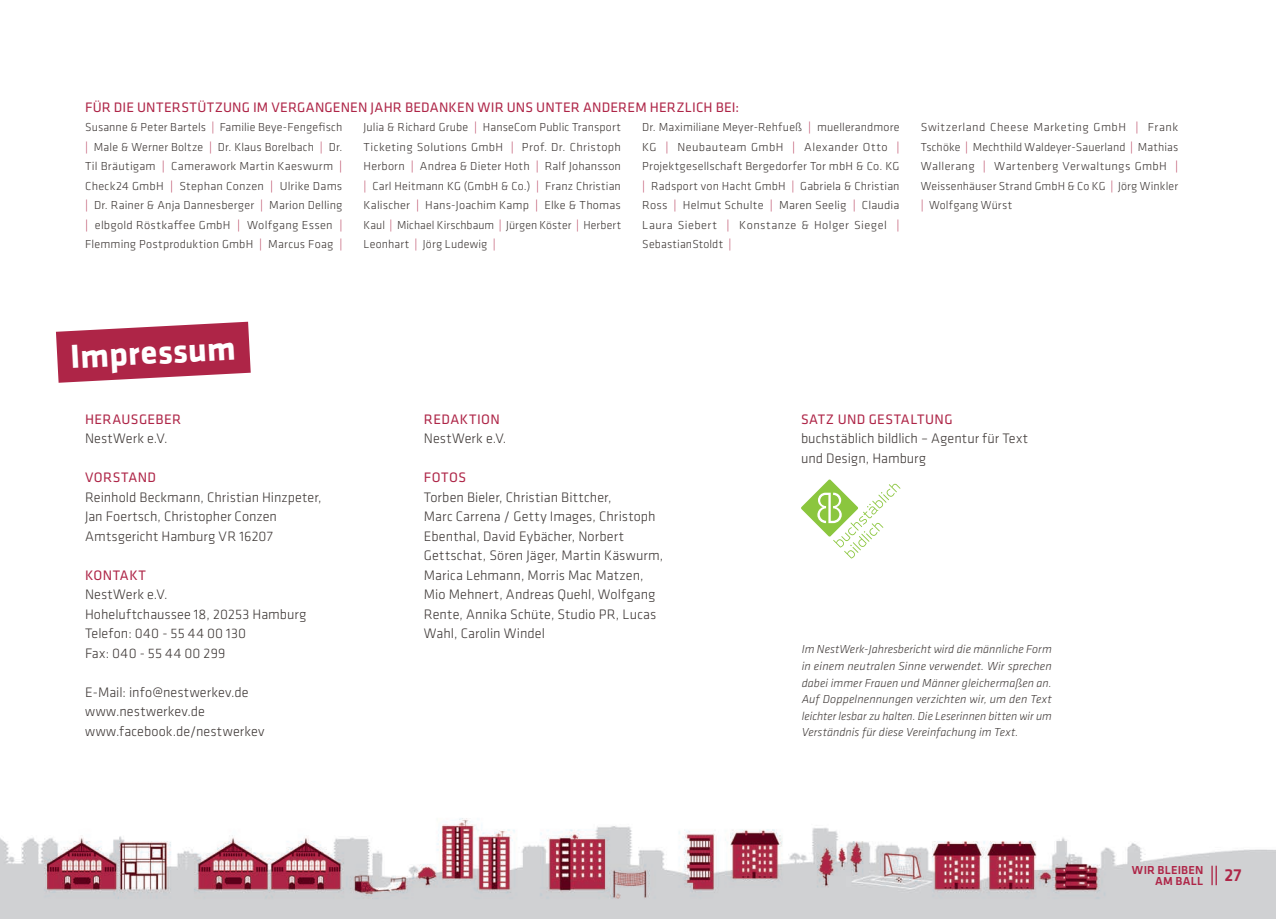
<style>
.page{position:relative;width:1276px;height:919px;background:#fff}
.page>*{position:absolute;margin:0;border:0;box-sizing:border-box;transform-origin:0 0}
.t1{font:700 34.5px "Klavika";color:#fff}
.t2{font:300 14.25px/19.5px "Klavika";letter-spacing:.005em;color:#3e3836}
.t3{font:14.25px "Klavika";letter-spacing:.02em;color:#ae2547}
.t4{font:300 12px/19.5px "Klavika";letter-spacing:.015em;color:#3e3836;text-align:justify}
.t5{font:italic 300 12px/16.5px "Klavika";letter-spacing:.005em;color:#3e3836;text-align:justify}
.t6{font:500 12px/10.5px "Klavika";letter-spacing:.025em;color:#ae2547}
.s1{color:#ae2547}
</style>
<div class="page">
<img style="left:0;top:321px;width:1276px;height:597px">
<svg style="left:1211px;top:865px;width:5px;height:20px"></svg>
<svg style="left:56px;top:322px;width:195px;height:61px"></svg>
<svg style="left:801px;top:479px;width:99px;height:79px"></svg>
<p class="t3" style="left:85px;top:98px;width:656px">FÜR DIE UNTERSTÜTZUNG IM VERGANGENEN JAHR BEDANKEN WIR UNS UNTER ANDEREM HERZLICH BEI:</p>
<p class="t4" style="left:85px;top:117px;width:259px">Susanne &amp; Peter Bartels <span class="s1">|</span> Familie Beye-Fengefisch <span class="s1">|</span> Male &amp; Werner Boltze <span class="s1">|</span> Dr. Klaus Borelbach <span class="s1">|</span> Dr.<br>Til Bräutigam <span class="s1">|</span> Camerawork Martin Kaeswurm <span class="s1">| </span>Check24 GmbH <span class="s1">|</span> Stephan Conzen <span class="s1">|</span> Ulrike Dams <span class="s1">|</span> Dr. Rainer &amp; Anja Dannesberger <span class="s1">|</span> Marion Delling <span class="s1">|</span> elbgold Röstkaffee GmbH <span class="s1">|</span> Wolfgang Essen <span class="s1">| </span>Flemming Postproduktion GmbH <span class="s1">|</span> Marcus Foag <span class="s1">|</span></p>
<p class="t4" style="left:364px;top:117px;width:259px">Julia &amp; Richard Grube <span class="s1">|</span> HanseCom Public Transport Ticketing Solutions GmbH <span class="s1">|</span> Prof. Dr. Christoph Herborn <span class="s1">|</span> Andrea &amp; Dieter Hoth <span class="s1">|</span> Ralf Johansson <span class="s1">|</span> Carl Heitmann KG (GmbH &amp; Co.) <span class="s1">|</span> Franz Christian Kalischer <span class="s1">|</span> Hans-Joachim Kamp <span class="s1">|</span> Elke &amp; Thomas Kaul <span class="s1">|</span> Michael Kirschbaum <span class="s1">|</span> Jürgen Köster <span class="s1">|</span> Herbert Leonhart <span class="s1">|</span> Jörg Ludewig <span class="s1">|</span></p>
<p class="t4" style="left:642px;top:117px;width:259px">Dr. Maximiliane Meyer-Rehfueß <span class="s1">|</span> muellerandmore KG <span class="s1">|</span> Neubauteam GmbH <span class="s1">|</span> Alexander Otto <span class="s1">| </span>Projektgesellschaft Bergedorfer Tor mbH &amp; Co. KG <span class="s1">|</span> Radsport von Hacht GmbH <span class="s1">|</span> Gabriela &amp; Christian Ross <span class="s1">|</span> Helmut Schulte <span class="s1">|</span> Maren Seelig <span class="s1">|</span> Claudia Laura Siebert <span class="s1">|</span> Konstanze &amp; Holger Siegel <span class="s1">| </span>SebastianStoldt <span class="s1">|</span></p>
<p class="t4" style="left:921px;top:117px;width:259px">Switzerland Cheese Marketing GmbH <span class="s1">|</span> Frank Tschöke <span class="s1">|</span> Mechthild Waldeyer-Sauerland <span class="s1">|</span> Mathias Wallerang <span class="s1">|</span> Wartenberg Verwaltungs GmbH <span class="s1">| </span>Weissenhäuser Strand GmbH &amp; Co KG <span class="s1">|</span> Jörg Winkler <span class="s1">|</span> Wolfgang Würst</p>
<h1 class="t1" style="left:69px;top:332px;width:167px;rotate:-3deg">Impressum</h1>
<p class="t3" style="left:85px;top:410px;width:98px">HERAUSGEBER</p>
<p class="t2" style="left:85px;top:428px;width:84px">NestWerk e.V.</p>
<p class="t3" style="left:85px;top:468px;width:72px">VORSTAND</p>
<p class="t2" style="left:85px;top:487px;width:238px">Reinhold Beckmann, Christian Hinzpeter,<br>Jan Foertsch, Christopher Conzen<br>Amtsgericht Hamburg VR 16207</p>
<p class="t3" style="left:85px;top:565px;width:63px">KONTAKT</p>
<p class="t2" style="left:85px;top:584px;width:223px">NestWerk e.V.<br>Hoheluftchaussee 18, 20253 Hamburg<br>Telefon: 040 - 55 44 00 130<br>Fax: 040 - 55 44 00 299</p>
<p class="t2" style="left:85px;top:682px;width:181px">E-Mail: info@nestwerkev.de www.nestwerkev.de www.facebook.de/nestwerkev</p>
<p class="t3" style="left:424px;top:409px;width:77px">REDAKTION</p>
<p class="t2" style="left:424px;top:428px;width:84px">NestWerk e.V.</p>
<p class="t3" style="left:424px;top:468px;width:44px">FOTOS</p>
<p class="t2" style="left:424px;top:487px;width:241px">Torben Bieler, Christian Bittcher,<br>Marc Carrena / Getty Images, Christoph Ebenthal, David Eybächer, Norbert Gettschat, Sören Jäger, Martin Käswurm, Marica Lehmann, Morris Mac Matzen, Mio Mehnert, Andreas Quehl, Wolfgang Rente, Annika Schüte, Studio PR, Lucas Wahl, Carolin Windel</p>
<p class="t3" style="left:801px;top:409px;width:153px">SATZ UND GESTALTUNG</p>
<p class="t2" style="left:801px;top:428px;width:229px">buchstäblich bildlich – Agentur für Text und Design, Hamburg</p>
<p class="t5" style="left:801px;top:641px;width:252px">Im NestWerk-Jahresbericht wird die männliche Form in einem neutralen Sinne verwendet. Wir sprechen dabei immer Frauen und Männer gleichermaßen an.<br>Auf Doppelnennungen verzichten wir, um den Text leichter lesbar zu halten. Die Leserinnen bitten wir um Verständnis für diese Vereinfachung im Text.</p>
<p class="t6" style="left:1155px;top:864px;width:88px;text-indent:-23px">WIR BLEIBEN<br>AM BALL <sup>27</sup></p>
</div>
